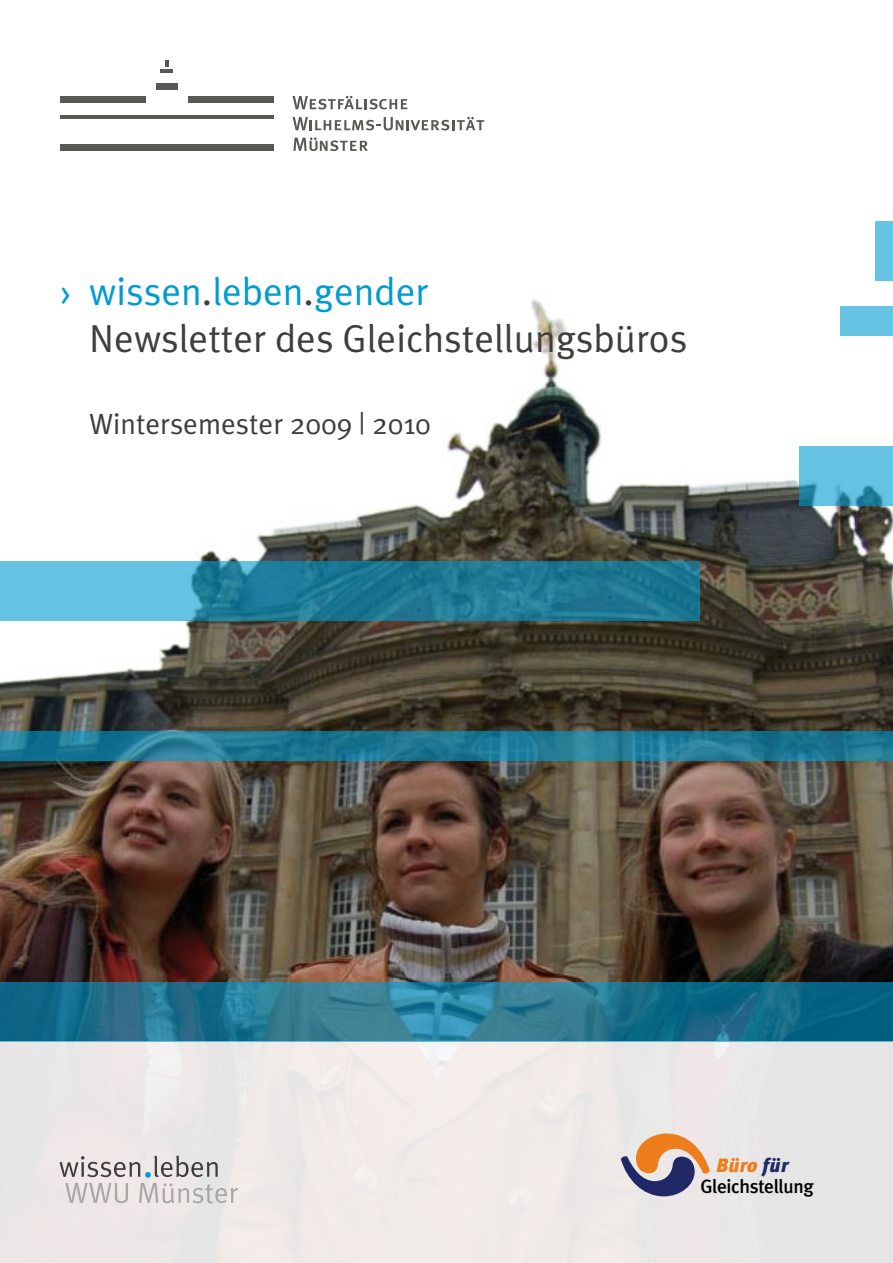
<style>
.page{position:relative;width:893px;height:1263px;background:#fff}
.page>*{position:absolute;margin:0;border:0;box-sizing:border-box;transform-origin:0 0}
.t1{font:39px/46.8px "Meta Plus Normal";color:#3f3e3c}
.t2{font:29.25px "Meta Plus Normal";color:#3f3e3c}
.t3{font:500 19.2px/21.1px "Meta Plus";letter-spacing:-.02em;color:#000;text-align:center}
.s1{color:#009cd1}
.s2{font-weight:900;font-style:italic;color:#ee7d1c}
.s3{font-weight:900;font-style:italic;color:#202866}
</style>
<div class="page">
<img style="left:0;top:299px;width:893px;height:683px">
<div style="left:0;top:1042px;width:893px;height:221px;background:#eee8e7"></div>
<svg style="left:165px;top:60px;width:3px;height:7px"></svg>
<div style="left:188px;top:97px;width:85px;height:6px;background:#585854"></div>
<svg style="left:293px;top:137px;width:75px;height:14px"></svg>
<svg style="left:293px;top:117px;width:191px;height:13px"></svg>
<svg style="left:293px;top:96px;width:114px;height:13px"></svg>
<div style="left:60px;top:97px;width:85px;height:6px;background:#585854"></div>
<div style="left:60px;top:144px;width:213px;height:6px;background:#585854"></div>
<div style="left:156px;top:83px;width:22px;height:7px;background:#585854"></div>
<hr style="left:60px;top:115px;width:213px;height:4px;background:#585854">
<hr style="left:160px;top:69px;width:13px;height:4px;background:#585854">
<div style="left:875px;top:221px;width:18px;height:60px;background:#66c3e3"></div>
<div style="left:840px;top:306px;width:53px;height:30px;background:#66c3e3"></div>
<svg style="left:799px;top:446px;width:94px;height:60px;background:#5ab7d7"></svg>
<svg style="left:0;top:561px;width:699px;height:60px;background:#328da9"></svg>
<svg style="left:0;top:731px;width:893px;height:30px;background:#1f7a95"></svg>
<svg style="left:0;top:982px;width:893px;height:60px;background:#227490"></svg>
<svg style="left:60px;top:1155px;width:178px;height:48px"></svg>
<svg style="left:621px;top:1133px;width:89px;height:63px"></svg>
<p class="t1" style="left:89px;top:268px;width:600px;text-indent:-30px"><span class="s1">› wissen</span>.<span class="s1">leben</span>.<span class="s1">gender<br></span>Newsletter des Gleichstellungsbüros</p>
<p class="t2" style="left:89px;top:406px;width:343px">Wintersemester 2009 | 2010</p>
<p class="t3" style="left:700px;top:1155px;width:115px"><span class="s2">Büro</span> <span class="s3">für<br></span>Gleichstellung</p>
</div>
